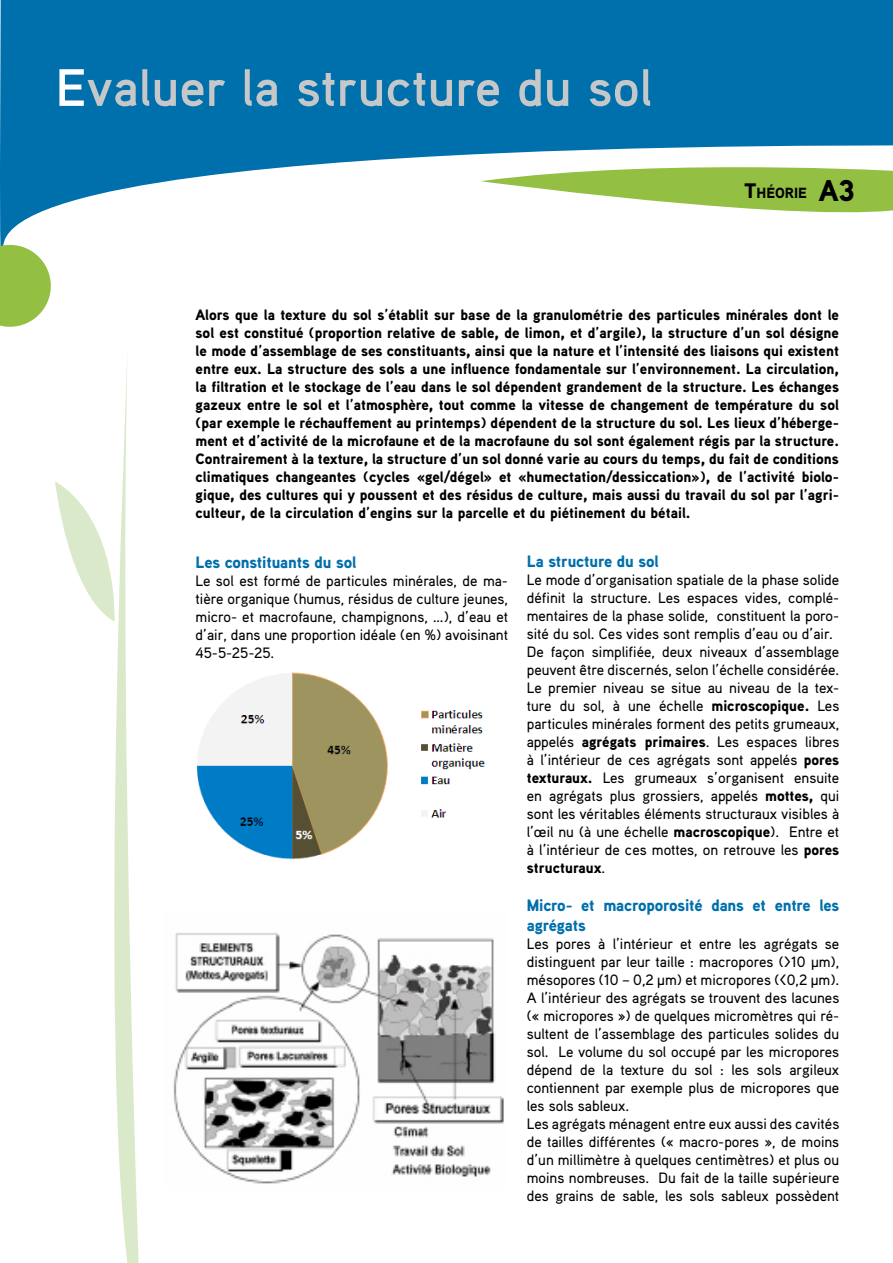
<style>
.page{position:relative;width:893px;height:1263px;background:#fff}
.page>*{position:absolute;margin:0;border:0;box-sizing:border-box;transform-origin:0 0}
.t1{font:700 52.5px "Aaux Pro";color:#c6c7c8}
.t2{font:900 30px "Aaux Pro";color:#000}
.t3{font:900 16.5px/19.8px "Aaux Pro";letter-spacing:-.01em;color:#006fac}
.t4{font:500 15px/18px "Aaux Pro";color:#000}
.t5{font:900 15px/18px "Aaux Pro";color:#000;text-align:justify}
.t6{font:900 14.7px "Aaux Pro";color:#000}
.s1{color:#fff}
.s2{font-size:21px}
.s3{font-weight:900}
</style>
<div class="page">
<svg style="left:114px;top:361px;width:25px;height:902px"></svg>
<svg style="left:55px;top:481px;width:64px;height:141px"></svg>
<svg style="left:0;top:0;width:893px;height:361px;fill:#0070ac"></svg>
<svg style="left:481px;top:156px;width:412px;height:79px"></svg>
<svg style="left:0;top:245px;width:51px;height:82px"></svg>
<img style="left:196px;top:672px;width:289px;height:188px">
<img style="left:173px;top:933px;width:331px;height:251px">
<h1 class="t1" style="left:56px;top:54px;width:598px"><span class="s1">E</span>valuer la structure du sol</h1>
<p class="t6" style="left:744px;top:184px;width:64px"><span class="s2">T</span>HÉORIE</p>
<h2 class="t2" style="left:819px;top:171px;width:38px">A3</h2>
<p class="t5" style="left:196px;top:305px;width:645px">Alors que la texture du sol s’établit sur base de la granulométrie des particules minérales dont le sol est constitué (proportion relative de sable, de limon, et d’argile), la structure d’un sol désigne le mode d’assemblage de ses constituants, ainsi que la nature et l’intensité des liaisons qui existent entre eux. La structure des sols a une influence fondamentale sur l’environnement. La circulation, la filtration et le stockage de l’eau dans le sol dépendent grandement de la structure. Les échanges gazeux entre le sol et l’atmosphère, tout comme la vitesse de changement de température du sol (par exemple le réchauffement au printemps) dépendent de la structure du sol. Les lieux d’héberge&shy;ment et d’activité de la microfaune et de la macrofaune du sol sont également régis par la structure.<br>Contrairement à la texture, la structure d’un sol donné varie au cours du temps, du fait de conditions climatiques changeantes (cycles «gel/dégel» et «humectation/dessiccation»), de l’activité biolo&shy;gique, des cultures qui y poussent et des résidus de culture, mais aussi du travail du sol par l’agri&shy;culteur, de la circulation d’engins sur la parcelle et du piétinement du bétail.</p>
<p class="t3" style="left:196px;top:551px;width:162px">Les constituants du sol</p>
<p class="t4" style="left:196px;top:571px;width:314px;text-align:justify">Le sol est formé de particules minérales, de ma&shy;tière organique (humus, résidus de culture jeunes, micro- et macrofaune, champignons, …), d’eau et d’air, dans une proportion idéale (en %) avoisinant 45-5-25-25.</p>
<p class="t3" style="left:527px;top:551px;width:133px">La structure du sol</p>
<p class="t4" style="left:527px;top:570px;width:314px">Le mode d’organisation spatiale de la phase solide définit la structure. Les espaces vides, complé&shy;mentaires de la phase solide, constituent la poro&shy;sité du sol. Ces vides sont remplis d’eau ou d’air.<br>De façon simplifiée, deux niveaux d’assemblage peuvent être discernés, selon l’échelle considérée.<br>Le premier niveau se situe au niveau de la tex&shy;ture du sol, à une échelle <span class="s3">microscopique.</span> Les particules minérales forment des petits grumeaux, appelés <span class="s3">agrégats primaires</span>. Les espaces libres à l’intérieur de ces agrégats sont appelés <span class="s3">pores texturaux.</span> Les grumeaux s’organisent ensuite en agrégats plus grossiers, appelés <span class="s3">mottes,</span> qui sont les véritables éléments structuraux visibles à l’œil nu (à une échelle <span class="s3">macroscopique</span>). Entre et à l’intérieur de ces mottes, on retrouve les <span class="s3">pores structuraux</span>.</p>
<p class="t3" style="left:527px;top:895px;width:314px">Micro- et macroporosité dans et entre les agrégats</p>
<p class="t4" style="left:527px;top:934px;width:314px">Les pores à l’intérieur et entre les agrégats se distinguent par leur taille : macropores (&gt;10 µm), mésopores (10 – 0,2 µm) et micropores (&lt;0,2 µm).<br>A l’intérieur des agrégats se trouvent des lacunes (« micropores ») de quelques micromètres qui ré&shy;sultent de l’assemblage des particules solides du sol. Le volume du sol occupé par les micropores dépend de la texture du sol : les sols argileux contiennent par exemple plus de micropores que les sols sableux.<br>Les agrégats ménagent entre eux aussi des cavités de tailles différentes (« macro-pores », de moins d’un millimètre à quelques centimètres) et plus ou moins nombreuses. Du fait de la taille supérieure des grains de sable, les sols sableux possèdent</p>
</div>
